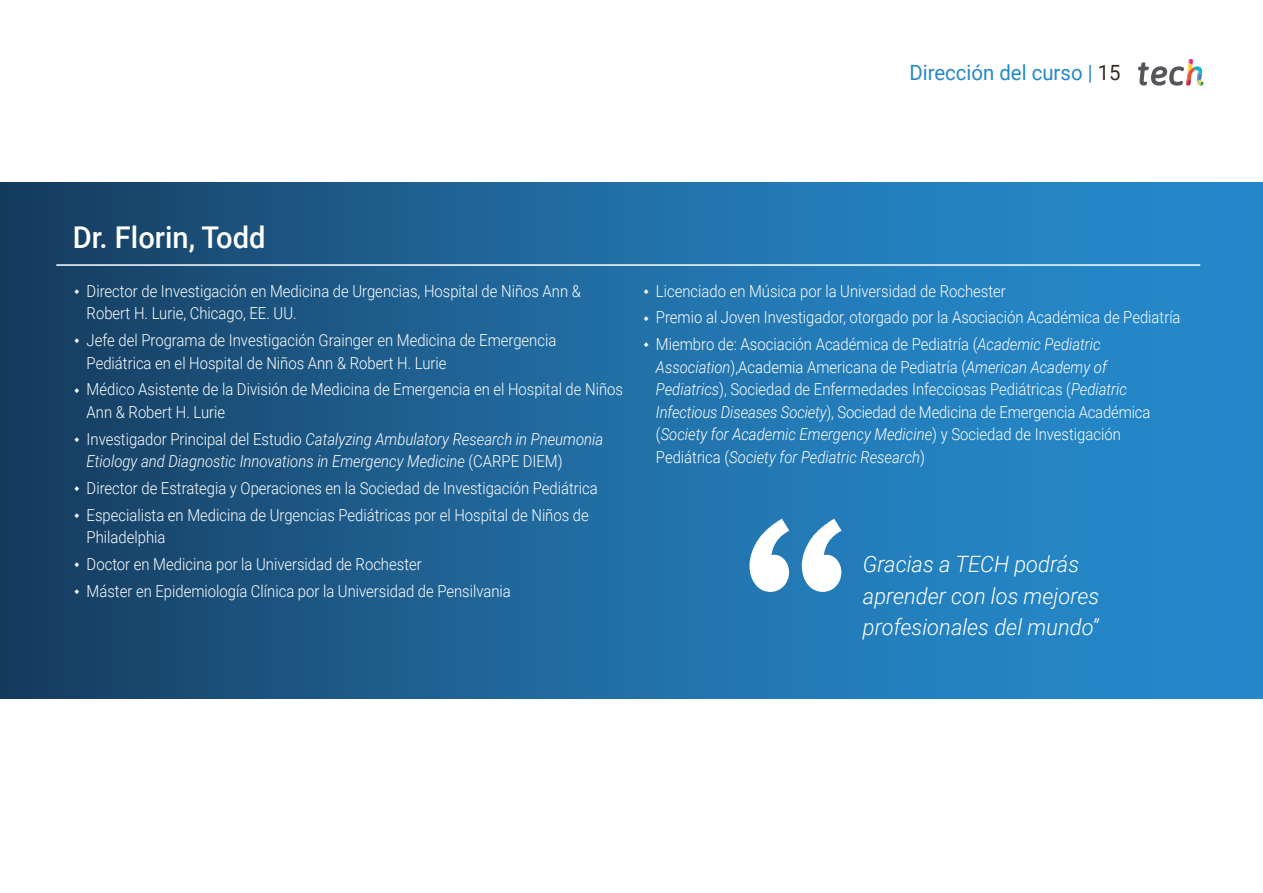
<style>
.page{position:relative;width:1263px;height:893px;background:#fff}
.page>*{position:absolute;margin:0;border:0;box-sizing:border-box;transform-origin:0 0}
.t1{font:500 30px "Roboto";color:#fff}
.t2{font:italic 300 22.5px/31.5px "Roboto";color:#fff}
.t3{font:21px "Roboto";color:#2488c9}
.t4{font:300 16.5px/22.5px "Roboto";color:#fff;scale:.9 1}
.t5{font:italic 300 16.5px/22.5px "Roboto";color:#fff;scale:.9 1}
.s1{color:#312e20}
.s2{font-style:normal}
.s3{font-style:italic}
</style>
<div class="page">
<div style="left:0;top:182px;width:1263px;height:516px;background:linear-gradient(to right,#184267,#2793d9)"></div>
<svg style="left:749px;top:519px;width:93px;height:73px"></svg>
<hr style="left:56px;top:264px;width:1144px;height:2px;background:#fff">
<svg style="left:1138px;top:59px;width:65px;height:27px"></svg>
<svg style="left:75px;top:289px;width:4px;height:5px"></svg>
<svg style="left:75px;top:338px;width:4px;height:5px"></svg>
<svg style="left:75px;top:388px;width:4px;height:5px"></svg>
<svg style="left:75px;top:437px;width:4px;height:5px"></svg>
<svg style="left:75px;top:486px;width:4px;height:5px"></svg>
<svg style="left:75px;top:513px;width:4px;height:5px"></svg>
<svg style="left:75px;top:562px;width:4px;height:5px"></svg>
<svg style="left:75px;top:589px;width:4px;height:5px"></svg>
<svg style="left:644px;top:289px;width:4px;height:5px"></svg>
<svg style="left:644px;top:316px;width:4px;height:5px"></svg>
<svg style="left:644px;top:343px;width:4px;height:5px"></svg>
<p class="t3" style="left:909px;top:57px;width:213px">Dirección del curso | <span class="s1">15</span></p>
<h1 class="t1" style="left:73px;top:216px;width:194px">Dr. Florin, Todd</h1>
<p class="t4" style="left:87px;top:279px;width:551px">Director de Investigación en Medicina de Urgencias, Hospital de Niños Ann &amp;<br>Robert H. Lurie, Chicago, EE. UU.</p>
<p class="t4" style="left:87px;top:328px;width:523px">Jefe del Programa de Investigación Grainger en Medicina de Emergencia<br>Pediátrica en el Hospital de Niños Ann &amp; Robert H. Lurie</p>
<p class="t4" style="left:87px;top:377px;width:597px">Médico Asistente de la División de Medicina de Emergencia en el Hospital de Niños<br>Ann &amp; Robert H. Lurie</p>
<p class="t5" style="left:87px;top:427px;width:576px"><span class="s2">Investigador Principal del Estudio</span> Catalyzing Ambulatory Research in Pneumonia<br>Etiology and Diagnostic Innovations in Emergency Medicine <span class="s2">(CARPE DIEM)</span></p>
<p class="t4" style="left:87px;top:474px;width:569px;line-height:26.7px">Director de Estrategia y Operaciones en la Sociedad de Investigación Pediátrica<br>Especialista en Medicina de Urgencias Pediátricas por el Hospital de Niños de</p>
<p class="t4" style="left:87px;top:523px;width:473px;line-height:26.7px">Philadelphia<br>Doctor en Medicina por la Universidad de Rochester<br>Máster en Epidemiología Clínica por la Universidad de Pensilvania</p>
<p class="t4" style="left:656px;top:277px;width:584px;line-height:26.7px">Licenciado en Música por la Universidad de Rochester<br>Premio al Joven Investigador, otorgado por la Asociación Académica de Pediatría<br>Miembro de: Asociación Académica de Pediatría (<span class="s3">Academic Pediatric</span></p>
<p class="t4" style="left:656px;top:355px;width:551px"><span class="s3">Association</span>),Academia Americana de Pediatría (<span class="s3">American Academy of Pediatrics</span>), Sociedad de Enfermedades Infecciosas Pediátricas (<span class="s3">Pediatric Infectious Diseases Society</span>), Sociedad de Medicina de Emergencia Académica (<span class="s3">Society for Academic Emergency Medicine</span>) y Sociedad de Investigación Pediátrica (<span class="s3">Society for Pediatric Research</span>)</p>
<h2 class="t2" style="left:863px;top:548px;width:238px">Gracias a TECH podrás aprender con los mejores profesionales del mundo”</h2>
</div>
